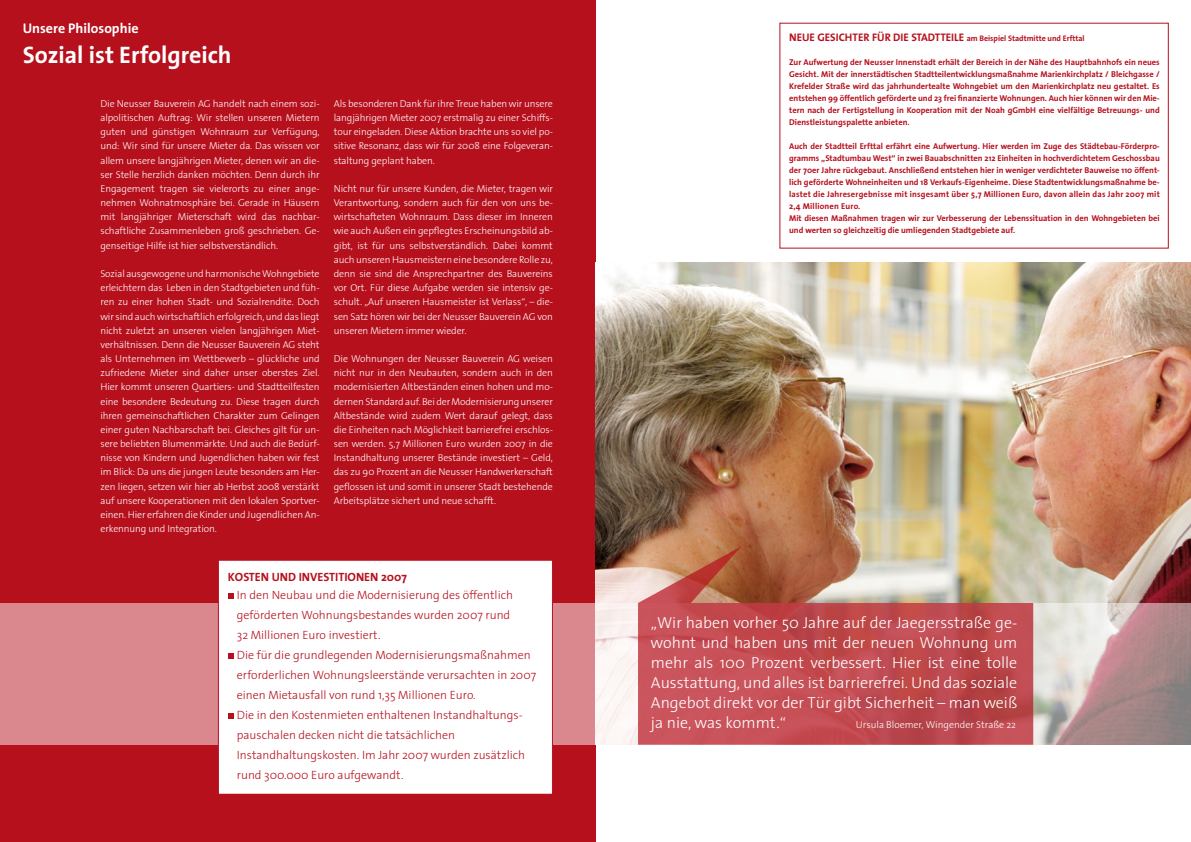
<style>
.page{position:relative;width:1191px;height:842px;background:#fff}
.page>*{position:absolute;margin:0;border:0;box-sizing:border-box;transform-origin:0 0}
.t1{font:700 24px "Thesis Sans";color:#fff}
.t2{font:300 16px/20px "Thesis Sans";color:#fff;text-align:justify}
.t3{font:700 14px "Thesis Sans";color:#fff}
.t4{font:300 12px/20px "Thesis Sans";color:#b6101d}
.t5{font:700 12px "Thesis Sans";color:#b6101d}
.t6{font:700 11px "Thesis Sans";color:#b6101d}
.t7{font:300 10px/14.2px "Thesis Sans";letter-spacing:-.01em;color:#fff;text-align:justify}
.t8{font:700 8.5px/12px "Thesis Sans";color:#b6101d;text-align:justify}
.t9{font:700 8px "Thesis Sans";color:#b6101d}
.s1{font-size:11px}
</style>
<div class="page">
<div style="left:0;top:0;width:595px;height:842px;background:#b6101d"></div>
<img style="left:595px;top:263px;width:596px;height:340px">
<svg style="left:0;top:603px;width:1191px;height:142px;background:#d39c9f"></svg>
<div style="left:218px;top:560px;width:334px;height:234px;background:#fff"></div>
<div style="left:218px;top:560px;width:335px;height:235px;border:1px solid #b6101d"></div>
<svg style="left:228px;top:593px;width:5px;height:6px"></svg>
<svg style="left:228px;top:653px;width:5px;height:6px"></svg>
<svg style="left:228px;top:713px;width:5px;height:6px"></svg>
<svg style="left:638px;top:546px;width:395px;height:199px;background:#c2625e"></svg>
<h3 class="t3" style="left:23px;top:21px;width:117px">Unsere Philosophie</h3>
<h1 class="t1" style="left:23px;top:42px;width:210px">Sozial ist E rfolgreich</h1>
<p class="t7" style="left:100px;top:97px;width:221px">Die Neusser Bauverein AG handelt nach einem sozi&shy;alpolitischen Auftrag: Wir stellen unseren Mietern guten und günstigen Wohnraum zur Verfügung, und: Wir sind für unsere Mieter da. Das wissen vor allem unsere langjährigen Mieter, denen wir an die&shy;ser Stelle herzlich danken möchten. Denn durch ihr Engagement tragen sie vielerorts zu einer ange&shy;nehmen Wohnatmosphäre bei. Gerade in Häusern mit langjähriger Mieterschaft wird das nachbar&shy;schaftliche Zusammenleben groß geschrieben. Ge&shy;genseitige Hilfe ist hier selbstverständlich.</p>
<p class="t7" style="left:100px;top:267px;width:221px">Sozial ausgewogene und harmonische Wohngebiete erleichtern das Leben in den Stadtgebieten und füh&shy;ren zu einer hohen Stadt- und Sozialrendite. Doch wir sind auch wirtschaftlich erfolgreich, und das liegt nicht zuletzt an unseren vielen langjährigen Miet&shy;verhältnissen. Denn die Neusser Bauverein AG steht als Unternehmen im Wettbewerb – glückliche und zufriedene Mieter sind daher unser oberstes Ziel.<br>Hier kommt unseren Quartiers- und Stadtteilfesten eine besondere Bedeutung zu. Diese tragen durch ihren gemeinschaftlichen Charakter zum Gelingen einer guten Nachbarschaft bei. Gleiches gilt für un&shy;sere beliebten Blumenmärkte. Und auch die Bedürf&shy;nisse von Kindern und Jugendlichen haben wir fest im Blick: Da uns die jungen Leute besonders am Her&shy;zen liegen, setzen wir hier ab Herbst 2008 verstärkt auf unsere Kooperationen mit den lokalen Sportver&shy;einen. Hier erfahren die Kinder und Jugendlichen An&shy;erkennung und Integration.</p>
<p class="t5" style="left:228px;top:570px;width:53px">Kosten und</p>
<p class="t5" style="left:299px;top:570px;width:110px">Investitionen 2007</p>
<p class="t4" style="left:237px;top:586px;width:301px">In den Neubau und die Modernisierung des öffentlich geförderten Wohnungsbestandes wurden 2007 rund<br>32 Millionen Euro investiert.<br>Die für die grundlegenden Modernisierungsmaßnahmen erforderlichen Wohnungsleerstände verursachten in 2007 einen Mietausfall von rund 1,35 Millionen Euro.<br>Die in den Kostenmieten enthaltenen Instandhaltungs&shy;pauschalen decken nicht die tatsächlichen Instandhaltungs-kosten. Im Jahr 2007 wurden zusätzlich rund 300.000 Euro aufgewandt.</p>
<p class="t7" style="left:334px;top:97px;width:221px">Als besonderen Dank für ihre Treue haben wir unsere langjährigen Mieter 2007 erstmalig zu einer Schiffs&shy;tour eingeladen. Diese Aktion brachte uns so viel po&shy;sitive Resonanz, dass wir für 2008 eine Folgeveran&shy;staltung geplant haben.</p>
<p class="t7" style="left:334px;top:182px;width:221px">Nicht nur für unsere Kunden, die Mieter, tragen wir Verantwortung, sondern auch für den von uns be&shy;wirtschafteten Wohnraum. Dass dieser im Inneren wie auch Außen ein gepflegtes Erscheinungsbild ab&shy;gibt, ist für uns selbstverständlich. Dabei kommt auch unseren Hausmeistern eine besondere Rolle zu, denn sie sind die Ansprechpartner des Bauvereins vor Ort. Für diese Aufgabe werden sie intensiv ge&shy;schult. „Auf unseren Hausmeister ist Verlass“, – die&shy;sen Satz hören wir bei der Neusser Bauverein AG von unseren Mietern immer wieder.</p>
<p class="t7" style="left:334px;top:352px;width:221px">Die Wohnungen der Neusser Bauverein AG weisen nicht nur in den Neubauten, sondern auch in den modernisierten Altbeständen einen hohen und mo&shy;dernen Standard auf. Bei der Modernisierung unserer Altbestände wird zudem Wert darauf gelegt, dass die Einheiten nach Möglichkeit barrierefrei erschlos&shy;sen werden. 5,7 Millionen Euro wurden 2007 in die Instandhaltung unserer Bestände investiert – Geld, das zu 90 Prozent an die Neusser Handwerkerschaft geflossen ist und somit in unserer Stadt bestehende Arbeitsplätze sichert und neue schafft.</p>
<p class="t6" style="left:789px;top:31px;width:135px">Neue Gesichter für die Stadtt</p>
<p class="t9" style="left:946px;top:34px;width:140px"><span class="s1">eile</span> am Beispiel Stadtmitte und E rfttal</p>
<p class="t8" style="left:789px;top:56px;width:372px">Zur Aufwertung der Neusser Innenstadt erhält der Bereich in der Nähe des Hauptbahnhofs ein neues Gesicht. Mit der innerstädtischen Stadtteilentwicklungsmaßnahme Marienkirchplatz / Bleichgasse / Krefelder Straße wird das jahrhundertealte Wohngebiet um den Marienkirchplatz neu gestaltet. Es entstehen 99 öffentlich geförderte und 23 frei finanzierte Wohnungen. Auch hier können wir den Mie&shy;tern nach der Fertigstellung in Kooperation mit der Noah gGmbH eine vielfältige Betreuungs- und Dienstleistungspalette anbieten.</p>
<p class="t8" style="left:789px;top:140px;width:372px;text-align:left">Auch der Stadtteil Erfttal erfährt eine Aufwertung. Hier werden im Zuge des Städtebau-Förderpro&shy;gramms „Stadtumbau West“ in zwei Bauabschnitten 212 Einheiten in hochverdichtetem Geschossbau der 70er Jahre rückgebaut. Anschließend entstehen hier in weniger verdichteter Bauweise 110 öffent&shy;lich geförderte Wohneinheiten und 18 Verkaufs-Eigenheime. Diese Stadtentwicklungsmaßnahme be&shy;lastet die Jahresergebnisse mit insgesamt über 5,7 Millionen Euro, davon allein das Jahr 2007 mit 2,4 Millionen Euro.<br>Mit diesen Maßnahmen tragen wir zur Verbesserung der Lebenssituation in den Wohngebieten bei und werten so gleichzeitig die umliegenden Stadtgebiete auf.</p>
<p class="t2" style="left:651px;top:614px;width:368px">„Wir haben vorher 50 Jahre auf der Jaegersstraße ge&shy;wohnt und haben uns mit der neuen Wohnung um mehr als 100 Prozent verbessert. Hier ist eine tolle Ausstattung, und alles ist barrierefrei. Und das soziale Angebot direkt vor der Tür gibt Sicherheit – man weiß ja nie, was kommt.“</p>
<p class="t7" style="left:856px;top:718px;width:162px">Ursula Bloemer, Wingender Straße 22</p>
</div>
